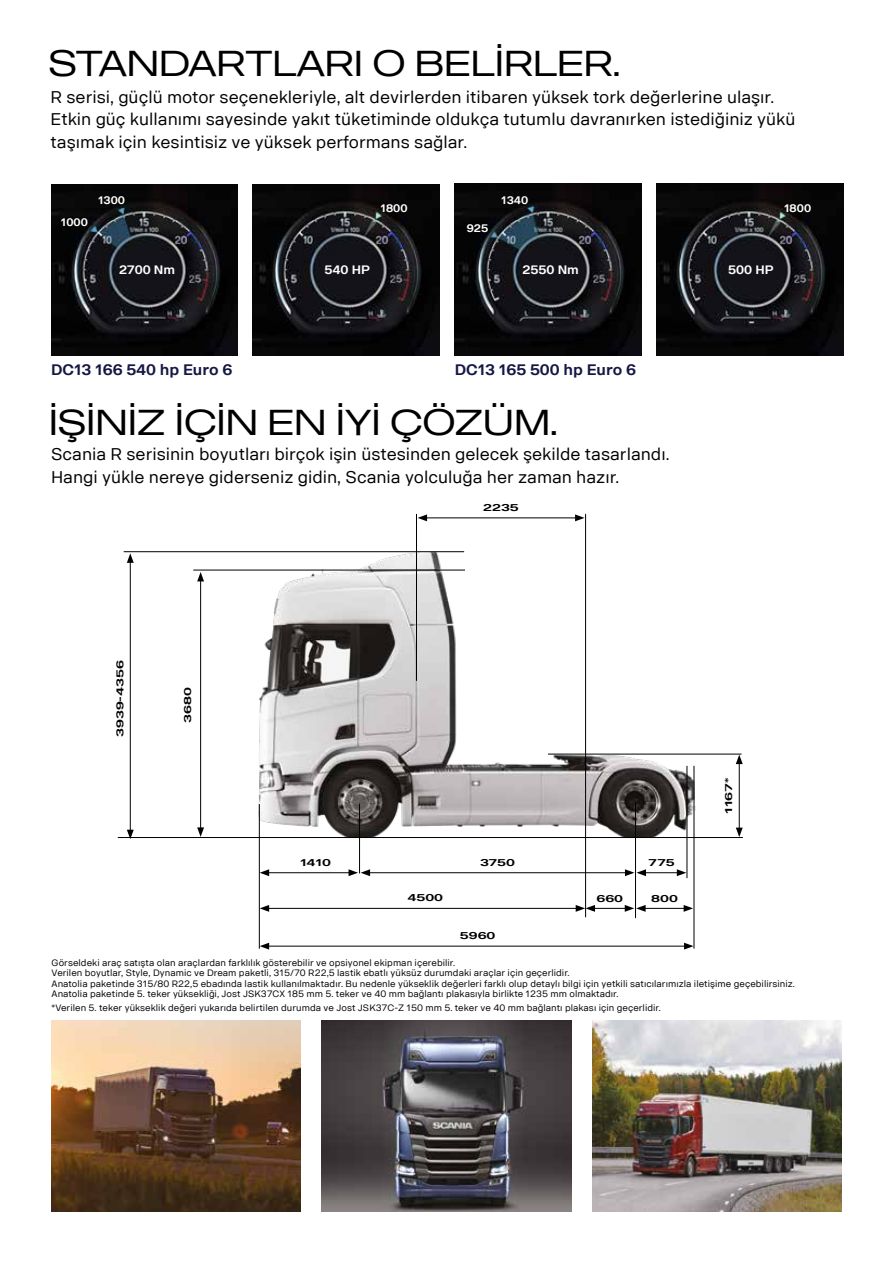
<style>
.page{position:relative;width:893px;height:1263px;background:#fff}
.page>*{position:absolute;margin:0;border:0;box-sizing:border-box;transform-origin:0 0}
.t1{font:35.85px "Scania Office Headline";color:#000}
.t2{font:16.5px/22.5px "Scania Office";color:#000}
.t3{font:700 15px "Scania Sans";color:#161743}
.t4{font:700 12.15px "Scania Office";color:#fff}
.t5{font:700 10.8px "Scania Office";color:#fff}
.t6{font:700 9.9px "Scania Office";color:#000;scale:1.37 1}
.t7{font:9px/10.5px "Scania Office";letter-spacing:.005em;color:#000}
</style>
<div class="page">
<img style="left:51px;top:1020px;width:249px;height:192px">
<img style="left:322px;top:1020px;width:249px;height:192px">
<img style="left:592px;top:1020px;width:250px;height:192px">
<img style="left:51px;top:184px;width:187px;height:172px">
<img style="left:253px;top:184px;width:186px;height:172px">
<img style="left:455px;top:184px;width:186px;height:172px">
<img style="left:656px;top:184px;width:187px;height:172px">
<img style="left:258px;top:552px;width:437px;height:285px">
<hr style="left:124px;top:551px;width:340px;height:1px;background:#000">
<hr style="left:193px;top:570px;width:272px;height:1px;background:#000">
<hr style="left:130px;top:560px;width:1px;height:272px;background:#000">
<svg style="left:127px;top:553px;width:7px;height:10px"></svg>
<svg style="left:127px;top:830px;width:7px;height:9px"></svg>
<hr style="left:200px;top:579px;width:1px;height:251px;background:#000">
<svg style="left:197px;top:572px;width:7px;height:9px"></svg>
<svg style="left:197px;top:827px;width:7px;height:10px"></svg>
<hr style="left:739px;top:762px;width:1px;height:68px;background:#000">
<svg style="left:736px;top:755px;width:7px;height:9px"></svg>
<svg style="left:736px;top:828px;width:7px;height:9px"></svg>
<hr style="left:425px;top:517px;width:152px;height:1px;background:#000">
<svg style="left:575px;top:514px;width:10px;height:7px"></svg>
<svg style="left:418px;top:514px;width:9px;height:7px"></svg>
<hr style="left:267px;top:946px;width:419px;height:1px;background:#000">
<svg style="left:684px;top:943px;width:9px;height:6px"></svg>
<svg style="left:260px;top:943px;width:9px;height:6px"></svg>
<hr style="left:267px;top:908px;width:311px;height:1px;background:#000">
<svg style="left:260px;top:905px;width:9px;height:7px"></svg>
<hr style="left:267px;top:872px;width:84px;height:1px;background:#000">
<svg style="left:260px;top:869px;width:9px;height:7px"></svg>
<hr style="left:644px;top:872px;width:35px;height:1px;background:#000">
<svg style="left:677px;top:869px;width:9px;height:7px"></svg>
<hr style="left:643px;top:908px;width:43px;height:1px;background:#000">
<svg style="left:684px;top:905px;width:9px;height:7px"></svg>
<hr style="left:593px;top:908px;width:34px;height:1px;background:#000">
<svg style="left:625px;top:905px;width:21px;height:7px"></svg>
<svg style="left:576px;top:905px;width:19px;height:7px"></svg>
<hr style="left:368px;top:872px;width:259px;height:1px;background:#000">
<svg style="left:625px;top:869px;width:21px;height:7px"></svg>
<svg style="left:349px;top:869px;width:21px;height:7px"></svg>
<hr style="left:585px;top:514px;width:1px;height:403px;background:#000">
<hr style="left:548px;top:754px;width:193px;height:1px;background:#000">
<hr style="left:118px;top:837px;width:625px;height:1px;background:#000">
<hr style="left:359px;top:804px;width:1px;height:69px;background:#000">
<hr style="left:635px;top:803px;width:1px;height:115px;background:#000">
<hr style="left:687px;top:766px;width:1px;height:112px;background:#000">
<hr style="left:694px;top:766px;width:1px;height:183px;background:#000">
<hr style="left:416px;top:514px;width:1px;height:167px;background:#000">
<hr style="left:259px;top:804px;width:1px;height:145px;background:#000">
<h1 class="t1" style="left:49px;top:42px;width:573px">STANDARTLARI O BELİRLER.</h1>
<p class="t2" style="left:51px;top:86px;width:746px">R serisi, güçlü motor seçenekleriyle, alt devirlerden itibaren yüksek tork değerlerine ulaşır.<br>Etkin güç kullanımı sayesinde yakıt tüketiminde oldukça tutumlu davranırken istediğiniz yükü taşımak için kesintisiz ve yüksek performans sağlar.</p>
<p class="t5" style="left:61px;top:216px;width:28px">1000</p>
<p class="t5" style="left:98px;top:194px;width:28px">1300</p>
<p class="t5" style="left:381px;top:202px;width:28px">1800</p>
<h3 class="t4" style="left:119px;top:263px;width:57px">2700 Nm</h3>
<h3 class="t4" style="left:325px;top:263px;width:47px">540 HP</h3>
<p class="t5" style="left:467px;top:222px;width:23px">925</p>
<p class="t5" style="left:501px;top:194px;width:28px">1340</p>
<p class="t5" style="left:784px;top:202px;width:28px">1800</p>
<h3 class="t4" style="left:522px;top:263px;width:58px">2550 Nm</h3>
<h3 class="t4" style="left:728px;top:263px;width:47px">500 HP</h3>
<h3 class="t3" style="left:51px;top:361px;width:183px">DC13 166 540 hp Euro 6</h3>
<h3 class="t3" style="left:455px;top:361px;width:183px">DC13 165 500 hp Euro 6</h3>
<h1 class="t1" style="left:49px;top:401px;width:510px">İŞİNİZ İÇİN EN İYİ ÇÖZÜM.</h1>
<h2 class="t2" style="left:51px;top:443px;width:620px">Scania R serisinin boyutları birçok işin üstesinden gelecek şekilde tasarlandı.<br>Hangi yükle nereye giderseniz gidin, Scania yolculuğa her zaman hazır.</h2>
<p class="t6" style="left:483px;top:502px;width:27px">2235</p>
<p class="t6" style="left:114px;top:737px;width:57px;rotate:-90deg">3939-4356</p>
<p class="t6" style="left:182px;top:723px;width:27px;rotate:-90deg">3680</p>
<p class="t6" style="left:300px;top:857px;width:24px">1410</p>
<p class="t6" style="left:480px;top:857px;width:27px">3750</p>
<p class="t6" style="left:648px;top:857px;width:21px">775</p>
<p class="t6" style="left:596px;top:893px;width:21px">660</p>
<p class="t6" style="left:651px;top:893px;width:21px">800</p>
<p class="t6" style="left:408px;top:892px;width:27px">4500</p>
<p class="t6" style="left:460px;top:930px;width:27px">5960</p>
<p class="t6" style="left:723px;top:814px;width:28px;rotate:-90deg">1167*</p>
<p class="t7" style="left:52px;top:957px;width:745px">Görseldeki araç satışta olan araçlardan farklılık gösterebilir ve opsiyonel ekipman içerebilir.<br>Verilen boyutlar, Style, Dynamic ve Dream paketli, 315/70 R22,5 lastik ebatlı yüksüz durumdaki araçlar için geçerlidir.<br>Anatolia paketinde 315/80 R22,5 ebadında lastik kullanılmaktadır. Bu nedenle yükseklik değerleri farklı olup detaylı bilgi için yetkili satıcılarımızla iletişime geçebilirsiniz.<br>Anatolia paketinde 5. teker yüksekliği, Jost JSK37CX 185 mm 5. teker ve 40 mm bağlantı plakasıyla birlikte 1235 mm olmaktadır.</p>
<p class="t7" style="left:52px;top:1002px;width:611px">*Verilen 5. teker yükseklik değeri yukarıda belirtilen durumda ve Jost JSK37C-Z 150 mm 5. teker ve 40 mm bağlantı plakası için geçerlidir.</p>
</div>
